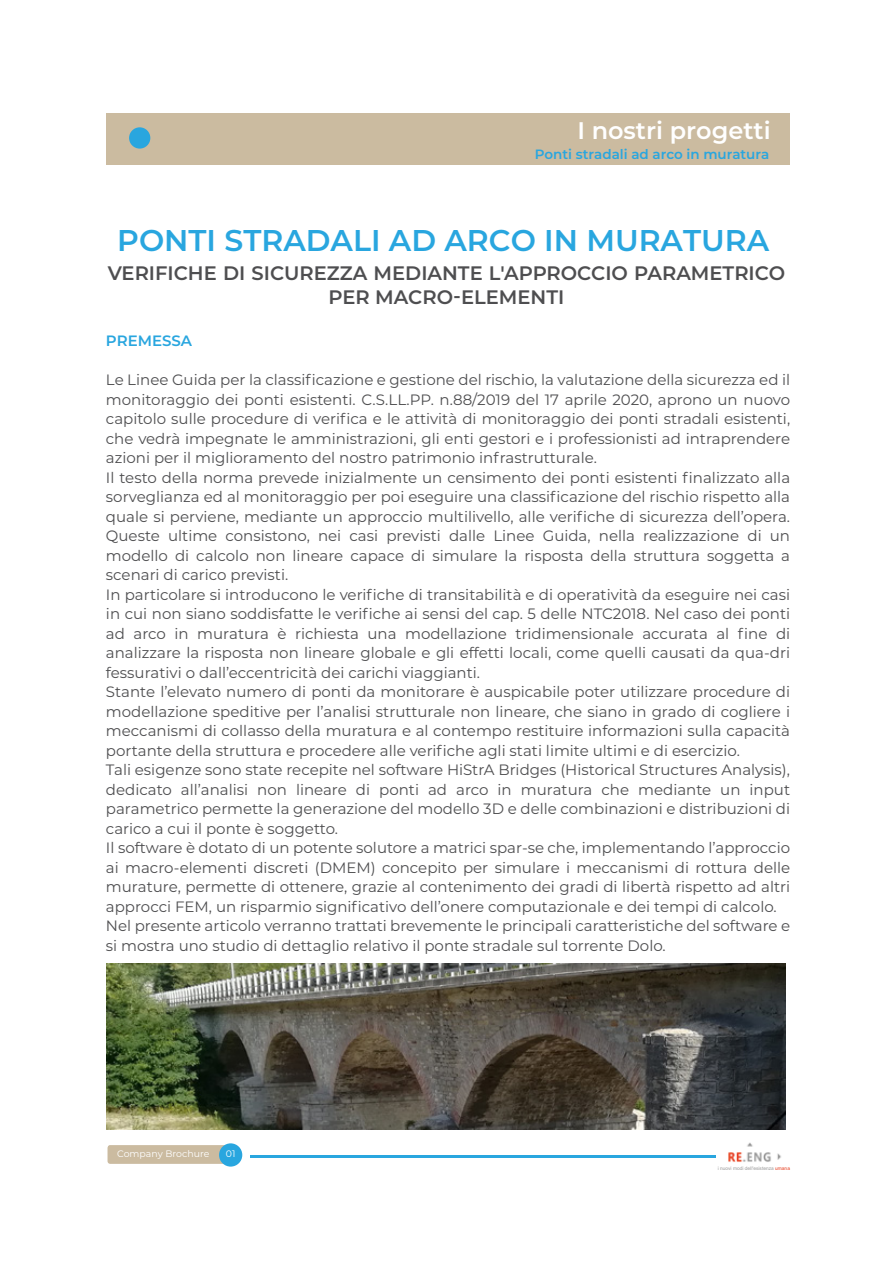
<style>
.page{position:relative;width:893px;height:1263px;background:#fff}
.page>*{position:absolute;margin:0;border:0;box-sizing:border-box;transform-origin:0 0}
.t1{font:600 30px "Montserrat";color:#29a6df}
.t2{font:600 24px "Montserrat";color:#fff}
.t3{font:600 19.5px/23.4px "Montserrat";color:#4e4e50;text-align:center}
.t4{font:15px/19.5px "Montserrat";color:#4e4e50}
.t5{font:600 15px "Montserrat";color:#29a6df}
.t6{font:600 13.5px "Montserrat";color:#29a6df}
.t7{font:9.45px "Montserrat";color:#fff}
.t8{font:4.8px "Arial";color:#999}
.s1{color:#e73d1e}
</style>
<div class="page">
<div style="left:106px;top:114px;width:684px;height:51px;background:#cbbba0"></div>
<div style="left:129px;top:127px;width:21px;height:22px;background:#29a6df;border-radius:50%"></div>
<div style="left:108px;top:1145px;width:126px;height:19px;background:#cbbba0;border-radius:3px"></div>
<div style="left:219px;top:1143px;width:23px;height:23px;background:#29a6df;border-radius:50%"></div>
<hr style="left:250px;top:1155px;width:466px;height:2px;background:#29a6df">
<img style="left:728px;top:1142px;width:53px;height:20px">
<img style="left:106px;top:964px;width:679px;height:165px">
<h2 class="t2" style="left:577px;top:113px;width:195px">I nostri progetti</h2>
<p class="t6" style="left:535px;top:145px;width:236px">Ponti stradali ad arco in muratura</p>
<h1 class="t1" style="left:117px;top:219px;width:653px">PONTI STRADALI AD ARCO IN MURATURA</h1>
<h3 class="t3" style="left:108px;top:261px;width:679px">VERIFICHE DI SICUREZZA MEDIANTE L'APPROCCIO PARAMETRICO<br>PER MACRO-ELEMENTI</h3>
<p class="t5" style="left:106px;top:330px;width:88px">PREMESSA</p>
<p class="t4" style="left:106px;top:369px;width:686px">Le Linee Guida per la classificazione e gestione del rischio, la valutazione della sicurezza ed il monitoraggio dei ponti esistenti. C.S.LL.PP. n.88/2019 del 17 aprile 2020, aprono un nuovo capitolo sulle procedure di verifica e le attività di monitoraggio dei ponti stradali esistenti, che vedrà impegnate le amministrazioni, gli enti gestori e i professionisti ad intraprendere azioni per il miglioramento del nostro patrimonio infrastrutturale.<br>Il testo della norma prevede inizialmente un censimento dei ponti esistenti finalizzato alla sorveglianza ed al monitoraggio per poi eseguire una classificazione del rischio rispetto alla quale si perviene, mediante un approccio multilivello, alle verifiche di sicurezza dell’opera.<br>Queste ultime consistono, nei casi previsti dalle Linee Guida, nella realizzazione di un modello di calcolo non lineare capace di simulare la risposta della struttura soggetta a scenari di carico previsti.<br>In particolare si introducono le verifiche di transitabilità e di operatività da eseguire nei casi in cui non siano soddisfatte le verifiche ai sensi del cap. 5 delle NTC2018. Nel caso dei ponti ad arco in muratura è richiesta una modellazione tridimensionale accurata al fine di analizzare la risposta non lineare globale e gli effetti locali, come quelli causati da qua-dri fessurativi o dall’eccentricità dei carichi viaggianti.<br>Stante l’elevato numero di ponti da monitorare è auspicabile poter utilizzare procedure di modellazione speditive per l’analisi strutturale non lineare, che siano in grado di cogliere i meccanismi di collasso della muratura e al contempo restituire informazioni sulla capacità portante della struttura e procedere alle verifiche agli stati limite ultimi e di esercizio.<br>Tali esigenze sono state recepite nel software HiStrA Bridges (Historical Structures Analysis), dedicato all’analisi non lineare di ponti ad arco in muratura che mediante un input parametrico permette la generazione del modello 3D e delle combinazioni e distribuzioni di carico a cui il ponte è soggetto.<br>Il software è dotato di un potente solutore a matrici spar-se che, implementando l’approccio ai macro-elementi discreti (DMEM) concepito per simulare i meccanismi di rottura delle murature, permette di ottenere, grazie al contenimento dei gradi di libertà rispetto ad altri approcci FEM, un risparmio significativo dell’onere computazionale e dei tempi di calcolo.<br>Nel presente articolo verranno trattati brevemente le principali caratteristiche del software e si mostra uno studio di dettaglio relativo il ponte stradale sul torrente Dolo.</p>
<p class="t7" style="left:117px;top:1147px;width:94px">Company Brochure</p>
<p class="t7" style="left:226px;top:1147px;width:11px">01</p>
<p class="t8" style="left:718px;top:1164px;width:74px">i nuovi modi dell'esistenza <span class="s1">umana</span></p>
</div>
